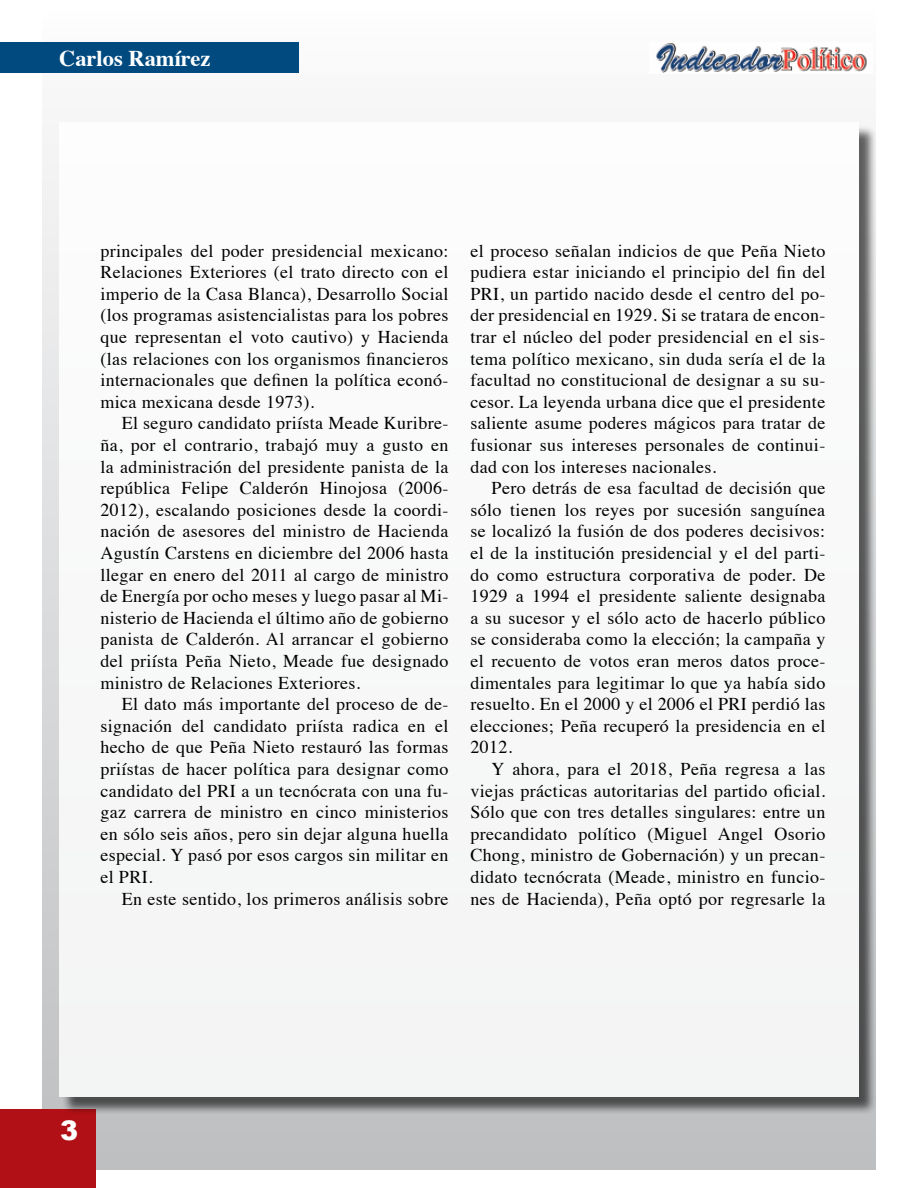
<style>
.page{position:relative;width:918px;height:1188px;background:#fff}
.page>*{position:absolute;margin:0;border:0;box-sizing:border-box;transform-origin:0 0}
.t1{font:900 27px "Arial";color:#fff}
.t2{font:700 22.5px "Times";color:#fff}
.t3{font:18px/21.6px "Times";letter-spacing:.02em;color:#000;text-align:justify}
</style>
<div class="page">
<div style="left:43px;top:0;width:832px;height:1169px;background:linear-gradient(to bottom,#fcfcfc,#bcbfc1)"></div>
<div style="left:0;top:43px;width:299px;height:30px;background:#004a80"></div>
<hr style="left:917px;top:43px;width:1px;height:30px;background:#004a80">
<div style="left:0;top:1110px;width:96px;height:78px;background:#b11116"></div>
<img style="left:649px;top:43px;width:224px;height:30px">
<div style="left:62px;top:125px;width:816px;height:991px;background:#000;opacity:.75"></div>
<div style="left:59px;top:122px;width:800px;height:975px;background:#f8f8f9"></div>
<p class="t2" style="left:59px;top:37px;width:153px">Carlos Ramírez</p>
<p class="t3" style="left:100px;top:238px;width:350px">principales del poder presidencial mexicano:<br>Relaciones Exteriores (el trato directo con el imperio de la Casa Blanca), Desarrollo Social (los programas asistencialistas para los pobres que representan el voto cautivo) y Hacienda (las relaciones con los organismos financieros internacionales que definen la política econó&shy;mica mexicana desde 1973).</p>
<p class="t3" style="left:100px;top:411px;width:350px;text-indent:21px">El seguro candidato priísta Meade Kuribre&shy;ña, por el contrario, trabajó muy a gusto en la administración del presidente panista de la república Felipe Calderón Hinojosa (2006- 2012), escalando posiciones desde la coordi&shy;nación de asesores del ministro de Hacienda Agustín Carstens en diciembre del 2006 hasta llegar en enero del 2011 al cargo de ministro de Energía por ocho meses y luego pasar al Mi&shy;nisterio de Hacienda el último año de gobierno panista de Calderón. Al arrancar el gobierno del priísta Peña Nieto, Meade fue designado ministro de Relaciones Exteriores.</p>
<p class="t3" style="left:100px;top:692px;width:350px;text-indent:21px">El dato más importante del proceso de de&shy;signación del candidato priísta radica en el hecho de que Peña Nieto restauró las formas priístas de hacer política para designar como candidato del PRI a un tecnócrata con una fu&shy;gaz carrera de ministro en cinco ministerios en sólo seis años, pero sin dejar alguna huella especial. Y pasó por esos cargos sin militar en el PRI.</p>
<p class="t3" style="left:122px;top:886px;width:328px">En este sentido, los primeros análisis sobre</p>
<p class="t3" style="left:470px;top:238px;width:357px">el proceso señalan indicios de que Peña Nieto pudiera estar iniciando el principio del fin del PRI, un partido nacido desde el centro del po&shy;der presidencial en 1929. Si se tratara de encon&shy;trar el núcleo del poder presidencial en el sis&shy;tema político mexicano, sin duda sería el de la facultad no constitucional de designar a su su&shy;cesor. La leyenda urbana dice que el presidente saliente asume poderes mágicos para tratar de fusionar sus intereses personales de continui&shy;dad con los intereses nacionales.</p>
<p class="t3" style="left:470px;top:476px;width:357px;text-indent:21px">Pero detrás de esa facultad de decisión que sólo tienen los reyes por sucesión sanguínea se localizó la fusión de dos poderes decisivos: el de la institución presidencial y el del parti&shy;do como estructura corporativa de poder. De 1929 a 1994 el presidente saliente designaba a su sucesor y el sólo acto de hacerlo público se consideraba como la elección; la campaña y el recuento de votos eran meros datos proce&shy;dimentales para legitimar lo que ya había sido resuelto. En el 2000 y el 2006 el PRI perdió las elecciones; Peña recuperó la presidencia en el 2012.</p>
<p class="t3" style="left:470px;top:757px;width:357px;text-indent:21px">Y ahora, para el 2018, Peña regresa a las viejas prácticas autoritarias del partido oficial.<br>Sólo que con tres detalles singulares: entre un precandidato político (Miguel Angel Osorio Chong, ministro de Gobernación) y un precan&shy;didato tecnócrata (Meade, ministro en funcio&shy;nes de Hacienda), Peña optó por regresarle la</p>
<h1 class="t1" style="left:60px;top:1111px;width:20px">3</h1>
</div>
